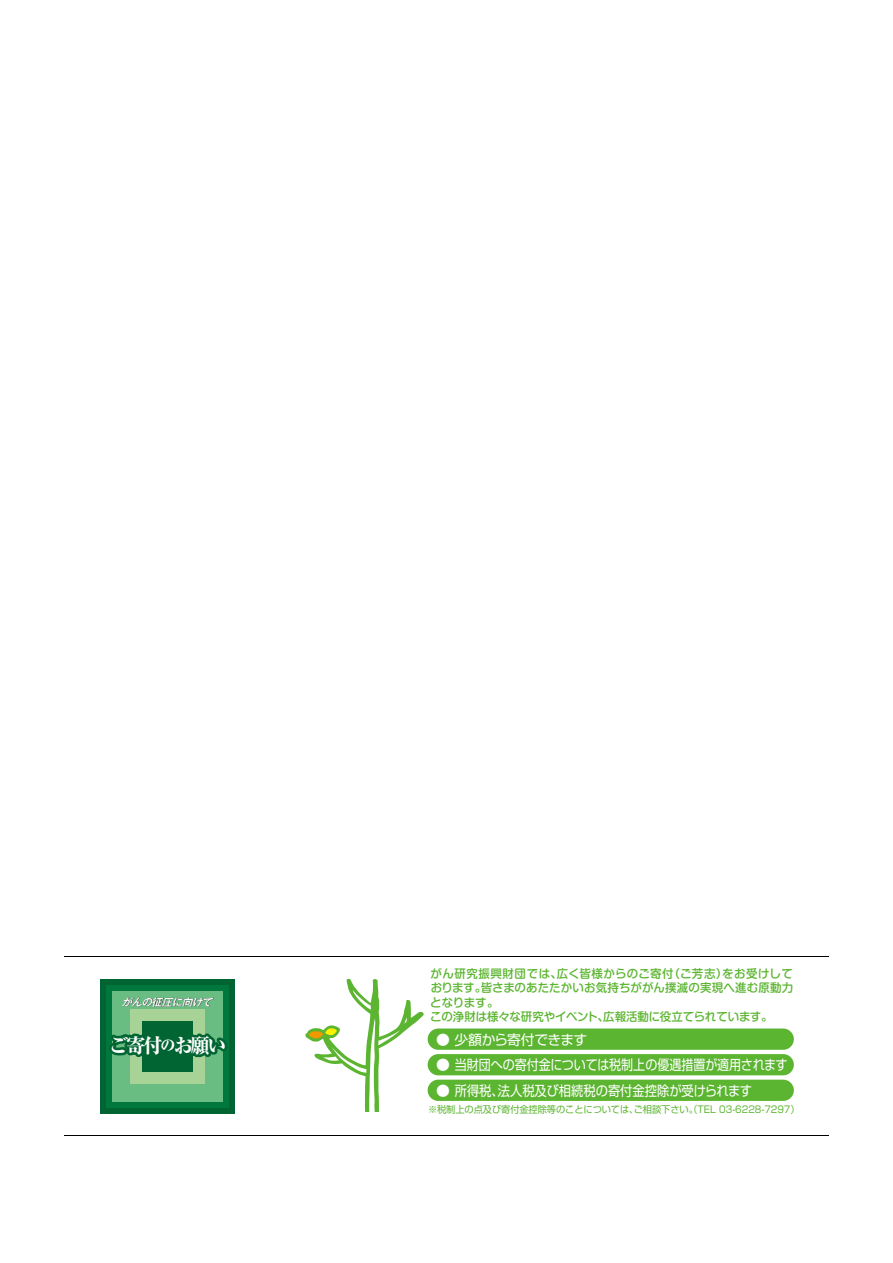
<style>
.page{position:relative;width:893px;height:1263px;background:#fff}
.page>*{position:absolute;margin:0;border:0;box-sizing:border-box;transform-origin:0 0}
.t1{font:800 20.25px "Ryumin Pro";letter-spacing:-.11em;color:#fff;scale:.95 1}
.t2{font:13.8px "Shin Go Pro";letter-spacing:-.01em;color:#fff}
.t3{font:13.8px "Shin Go Pro";letter-spacing:-.045em;color:#fff}
.t4{font:500 11.7px/14.4px "Shin M Go Pro";letter-spacing:.005em;color:#5cb531}
.t5{font:italic 700 10.2px "Gothic MB101 Pr 6 De";color:#fff}
.t6{font:9.6px "Shin Go Pro";letter-spacing:-.01em;color:#5cb531}
.s1{font-size:15.9px}
</style>
<div class="page">
<hr style="left:64px;top:956px;width:765px;height:1px;background:#000">
<hr style="left:64px;top:1135px;width:765px;height:1px;background:#000">
<div style="left:101px;top:979px;width:134px;height:134px;background:#006532"></div>
<div style="left:106px;top:985px;width:123px;height:123px;background:#00773d"></div>
<div style="left:112px;top:991px;width:111px;height:110px;background:#69bd83"></div>
<div style="left:131px;top:1009px;width:74px;height:74px;background:#a7d397"></div>
<div style="left:143px;top:1021px;width:50px;height:50px;background:#006532"></div>
<svg style="left:109px;top:1033px;width:118px;height:24px"></svg>
<div style="left:428px;top:1028px;width:366px;height:22px;background:#5cb531;border-radius:11px"></div>
<div style="left:428px;top:1054px;width:366px;height:21px;background:#5cb531;border-radius:11px"></div>
<div style="left:428px;top:1080px;width:366px;height:21px;background:#5cb531;border-radius:11px"></div>
<svg style="left:305px;top:978px;width:119px;height:134px"></svg>
<p class="t5" style="left:122px;top:993px;width:96px">がんの征圧に向けて</p>
<h1 class="t1" style="left:109px;top:1029px;width:125px">ご寄付<span class="s1">の</span>お願い</h1>
<p class="t4" style="left:430px;top:965px;width:364px">がん研究振興財団では、広く皆様からのご寄付（ご芳志）をお受けしております。皆さまのあたたかいお気持ちががん撲滅の実現へ進む原動力となります。<br>この浄財は様々な研究やイベント、広報活動に役立てられています。</p>
<p class="t3" style="left:436px;top:1028px;width:152px">● 少額から寄付できます</p>
<p class="t2" style="left:436px;top:1054px;width:353px">● 当財団への寄付金については税制上の優遇措置が適用されます</p>
<p class="t2" style="left:436px;top:1079px;width:317px">● 所得税、法人税及び相続税の寄付金控除が受けられます</p>
<p class="t6" style="left:428px;top:1101px;width:373px">※税制上の点及び寄付金控除等のことについては、ご相談下さい（TEL 03-6228-7297）</p>
<p class="t6" style="left:689px;top:1101px;width:11px">。</p>
</div>
